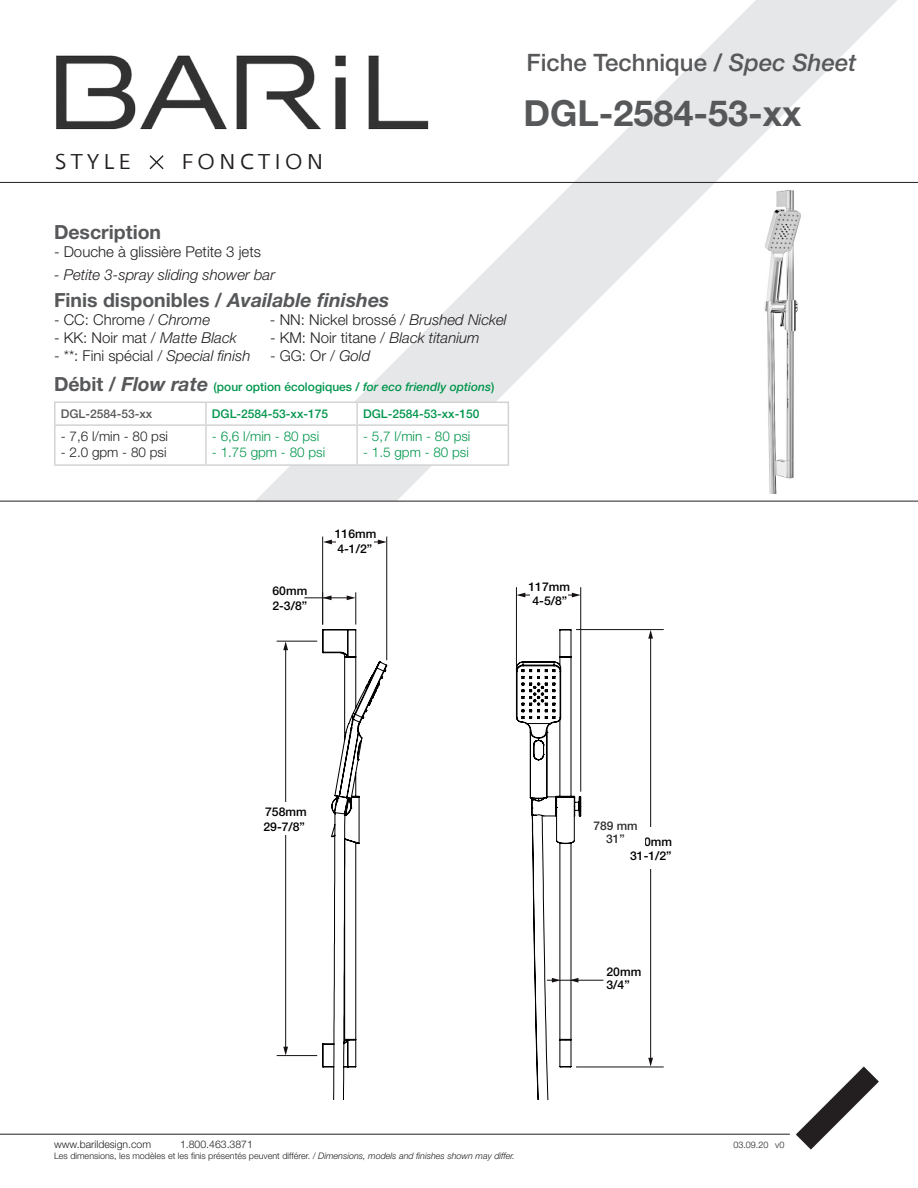
<style>
.page{position:relative;width:918px;height:1188px;background:#fff}
.page>*{position:absolute;margin:0;border:0;box-sizing:border-box;transform-origin:0 0}
.t1{font:700 36px "Helvetica Neue LT Std";color:#57585a}
.t2{font:500 24px "Helvetica Neue LT Std";color:#57585a}
.t3{font:21.3px "Fedra Sans Greek Book TF";letter-spacing:.2em;color:#231f20}
.t4{font:700 19.5px "Helvetica Neue LT Std";color:#57585a}
.t5{font:300 15px "Helvetica Neue LT Std";color:#231f20}
.t6{font:italic 300 15px "Helvetica Neue LT Std";color:#231f20}
.t7{font:300 13.5px "Helvetica Neue LT Std";color:#00964c}
.t8{font:300 13.5px "Helvetica Neue LT Std";color:#231f20}
.t9{font:500 12px "Helvetica Neue LT Std";color:#00964c}
.t10{font:500 12px/14.7px "Helvetica Neue LT Std";color:#000}
.t11{font:500 12px "Helvetica Neue LT Std";color:#57585a}
.t12{font:500 12px "Helvetica Neue LT Std";color:#312f30}
.t13{font:300 10.5px "Helvetica Neue LT Std";color:#231f20}
.t14{font:300 9px "Helvetica Neue LT Std";color:#231f20}
.s1{font-style:italic}
.s2{font-weight:700;font-size:19.5px;color:#57585a}
.s3{font-weight:700;font-style:italic;font-size:19.5px;color:#57585a}
</style>
<div class="page">
<img style="left:54px;top:55px;width:201px;height:127px">
<svg style="left:148px;top:154px;width:17px;height:17px"></svg>
<hr style="left:0;top:1134px;width:790px;height:1px;background:#231f20">
<svg style="left:796px;top:1066px;width:83px;height:84px"></svg>
<svg style="left:255px;top:0;width:643px;height:501px"></svg>
<hr style="left:0;top:501px;width:918px;height:1px;background:#231f20">
<hr style="left:0;top:182px;width:918px;height:1px;background:#231f20">
<hr style="left:54px;top:402px;width:152px;height:1px;background:#d2d3d2">
<hr style="left:54px;top:403px;width:2px;height:21px;background:#d2d3d2">
<svg style="left:55px;top:402px;width:454px;height:62px"></svg>
<hr style="left:54px;top:424px;width:152px;height:2px;background:#d2d3d2">
<hr style="left:54px;top:426px;width:2px;height:38px;background:#d2d3d2">
<hr style="left:206px;top:424px;width:151px;height:2px;background:#d2d3d2">
<hr style="left:205px;top:426px;width:2px;height:38px;background:#d2d3d2">
<hr style="left:357px;top:424px;width:152px;height:2px;background:#d2d3d2">
<hr style="left:356px;top:426px;width:2px;height:38px;background:#d2d3d2">
<hr style="left:508px;top:426px;width:1px;height:38px;background:#d2d3d2">
<hr style="left:54px;top:464px;width:152px;height:2px;background:#d2d3d2">
<hr style="left:206px;top:464px;width:151px;height:2px;background:#d2d3d2">
<hr style="left:357px;top:464px;width:152px;height:2px;background:#d2d3d2">
<img style="left:760px;top:186px;width:58px;height:307px">
<hr style="left:277px;top:1055px;width:40px;height:1px;background:#151011">
<hr style="left:277px;top:641px;width:40px;height:1px;background:#151011">
<hr style="left:386px;top:537px;width:1px;height:123px;background:#151011">
<hr style="left:322px;top:537px;width:1px;height:88px;background:#151011">
<hr style="left:355px;top:592px;width:1px;height:33px;background:#151011">
<hr style="left:580px;top:587px;width:1px;height:205px;background:#151011">
<hr style="left:516px;top:587px;width:1px;height:79px;background:#151011">
<hr style="left:576px;top:629px;width:88px;height:1px;background:#151011">
<hr style="left:576px;top:1067px;width:88px;height:1px;background:#151011">
<hr style="left:330px;top:542px;width:49px;height:1px;background:#151011">
<svg style="left:323px;top:540px;width:9px;height:4px"></svg>
<svg style="left:378px;top:540px;width:9px;height:4px"></svg>
<div style="left:336px;top:529px;width:38px;height:26px;background:#fff"></div>
<svg style="left:515px;top:629px;width:88px;height:470px"></svg>
<svg style="left:322px;top:627px;width:66px;height:472px"></svg>
<hr style="left:285px;top:649px;width:1px;height:399px;background:#151011">
<svg style="left:283px;top:641px;width:5px;height:9px"></svg>
<svg style="left:283px;top:1047px;width:5px;height:8px"></svg>
<div style="left:267px;top:802px;width:37px;height:33px;background:#fff"></div>
<hr style="left:650px;top:637px;width:1px;height:422px;background:#151011">
<svg style="left:648px;top:630px;width:5px;height:9px"></svg>
<svg style="left:648px;top:1058px;width:5px;height:9px"></svg>
<div style="left:633px;top:827px;width:37px;height:42px;background:#fff"></div>
<hr style="left:524px;top:595px;width:49px;height:1px;background:#151011">
<svg style="left:517px;top:593px;width:8px;height:4px"></svg>
<svg style="left:572px;top:593px;width:9px;height:4px"></svg>
<div style="left:530px;top:582px;width:37px;height:26px;background:#fff"></div>
<svg style="left:304px;top:595px;width:52px;height:5px"></svg>
<div style="left:587px;top:815px;width:57px;height:34px;background:#fff"></div>
<p class="t2" style="left:526px;top:48px;width:331px">Fiche Technique / <span class="s1">Spec Sheet</span></p>
<h3 class="t3" style="left:55px;top:151px;width:77px">STYLE</h3>
<h3 class="t3" style="left:181px;top:151px;width:144px">FONCTION</h3>
<p class="t1" style="left:524px;top:91px;width:280px">DGL-2584-53-xx</p>
<p class="t4" style="left:54px;top:220px;width:109px">Description</p>
<p class="t5" style="left:54px;top:243px;width:208px">- Douche à glissière Petite 3 jets</p>
<p class="t6" style="left:54px;top:265px;width:223px">- Petite 3-spray sliding shower bar</p>
<p class="t4" style="left:54px;top:288px;width:337px">Finis disponibles / <span class="s1">Available finishes</span></p>
<p class="t5" style="left:54px;top:310px;width:158px">- CC: Chrome / <span class="s1">Chrome</span></p>
<p class="t5" style="left:270px;top:310px;width:238px">- NN: Nickel brossé / <span class="s1">Brushed Nickel</span></p>
<p class="t5" style="left:54px;top:328px;width:184px">- KK: Noir mat / <span class="s1">Matte Black</span></p>
<p class="t5" style="left:270px;top:328px;width:211px">- KM: Noir titane / <span class="s1">Black titanium</span></p>
<p class="t5" style="left:54px;top:346px;width:198px">- **: Fini spécial / <span class="s1">Special finish</span></p>
<p class="t5" style="left:270px;top:346px;width:102px">- GG: Or / <span class="s1">Gold</span></p>
<p class="t9" style="left:54px;top:379px;width:442px"><span class="s2">Débit /</span> <span class="s3">Flow rate</span> (pour option écologiques / <span class="s1">for eco friendly options</span>)</p>
<p class="t11" style="left:61px;top:407px;width:93px">DGL-2584-53-xx</p>
<p class="t9" style="left:212px;top:407px;width:118px">DGL-2584-53-xx-175</p>
<p class="t9" style="left:363px;top:407px;width:118px">DGL-2584-53-xx-150</p>
<p class="t8" style="left:61px;top:428px;width:109px">- 7,6 l/min - 80 psi</p>
<p class="t8" style="left:61px;top:444px;width:107px">- 2.0 gpm - 80 psi</p>
<p class="t7" style="left:212px;top:428px;width:109px">- 6,6 l/min - 80 psi</p>
<p class="t7" style="left:212px;top:444px;width:115px">- 1.75 gpm - 80 psi</p>
<p class="t7" style="left:363px;top:428px;width:109px">- 5,7 l/min - 80 psi</p>
<p class="t7" style="left:363px;top:444px;width:107px">- 1.5 gpm - 80 psi</p>
<p class="t10" style="left:272px;top:584px;width:36px">60mm<br>2-3/8”</p>
<p class="t10" style="left:335px;top:526px;width:43px">116mm<br>4-1/2”</p>
<p class="t10" style="left:529px;top:580px;width:43px;line-height:13.4px;text-align:center">117mm<br>4-5/8”</p>
<p class="t10" style="left:263px;top:805px;width:45px">758mm<br>29-7/8”</p>
<p class="t12" style="left:594px;top:818px;width:46px">789 mm</p>
<p class="t12" style="left:606px;top:832px;width:20px">31”</p>
<p class="t10" style="left:630px;top:834px;width:43px">800mm<br>31-1/2”</p>
<p class="t10" style="left:607px;top:966px;width:36px;line-height:12px">20mm<br>3/4”</p>
<p class="t13" style="left:54px;top:1138px;width:99px">www.barildesign.com</p>
<p class="t13" style="left:180px;top:1138px;width:74px">1.800.463.3871</p>
<p class="t14" style="left:733px;top:1139px;width:37px">03.09.20</p>
<p class="t14" style="left:54px;top:1150px;width:463px">Les dimensions, les modèles et les finis présentés peuvent différer. / <span class="s1">Dimensions, models and finishes shown may differ.</span></p>
<p class="t14" style="left:775px;top:1140px;width:11px">v0</p>
</div>
